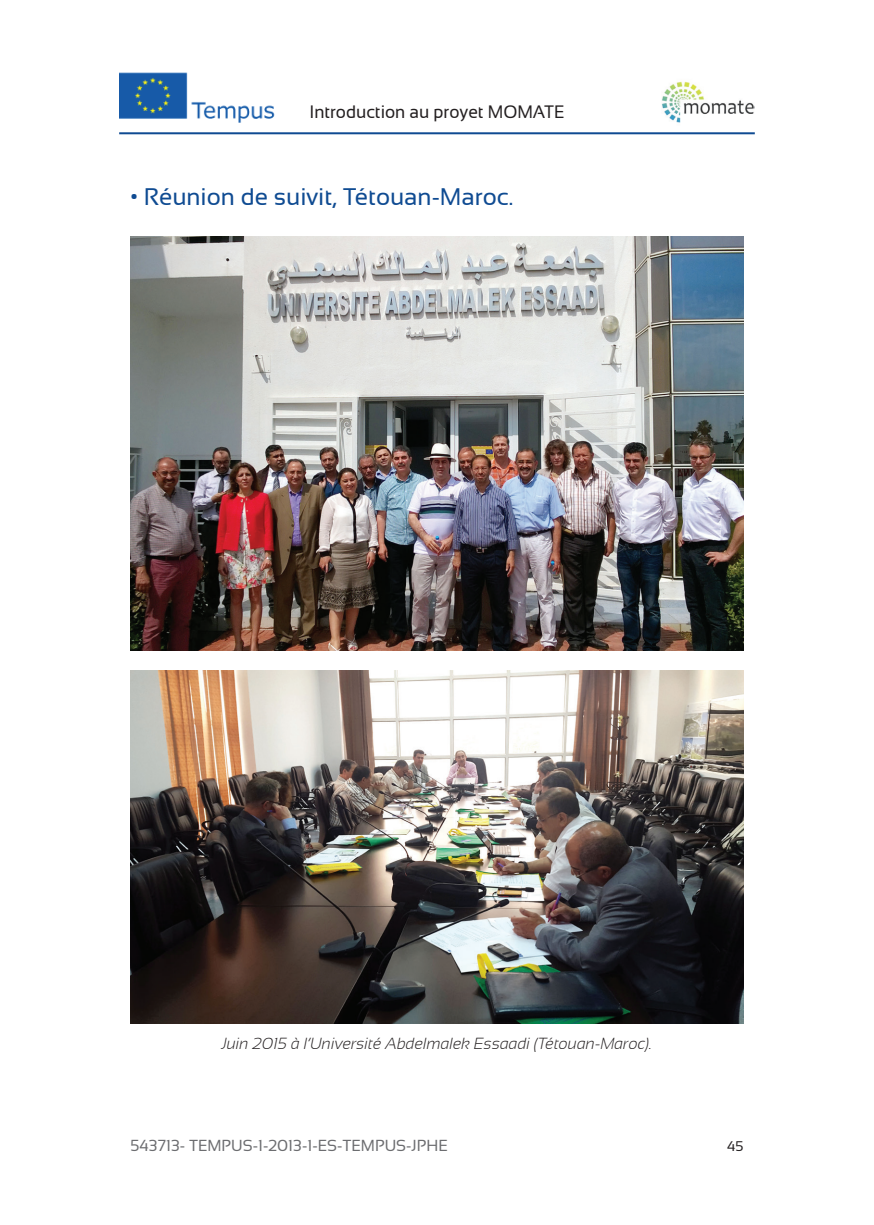
<style>
.page{position:relative;width:874px;height:1225px;background:#fff}
.page>*{position:absolute;margin:0;border:0;box-sizing:border-box;transform-origin:0 0}
.t1{font:24px "Sansation";color:#0f4b92}
.t2{font:18px "Sansation";color:#231f20;scale:.96 1}
.t3{font:italic 300 16px "Sansation";color:#231f20}
.t4{font:16px "Sansation";color:#6c6d70}
.t5{font:14px "Sansation";color:#231f20}
</style>
<div class="page">
<img style="left:662px;top:81px;width:92px;height:42px">
<img style="left:119px;top:73px;width:156px;height:49px">
<hr style="left:119px;top:132px;width:635px;height:2px;background:#0f4b92">
<img style="left:130px;top:236px;width:613px;height:414px">
<img style="left:130px;top:670px;width:613px;height:353px">
<p class="t2" style="left:309px;top:102px;width:267px">Introduction au proyet MOMATE</p>
<h1 class="t1" style="left:130px;top:183px;width:384px">• Réunion de suivit, Tétouan-Maroc.</h1>
<p class="t3" style="left:222px;top:1035px;width:431px">Juin 2015 à l’Université Abdelmalek Essaadi (Tétouan-Maroc).</p>
<p class="t4" style="left:130px;top:1136px;width:319px">543713- TEMPUS-1-2013-1-ES-TEMPUS-JPHE</p>
<p class="t5" style="left:726px;top:1138px;width:18px">45</p>
</div>
